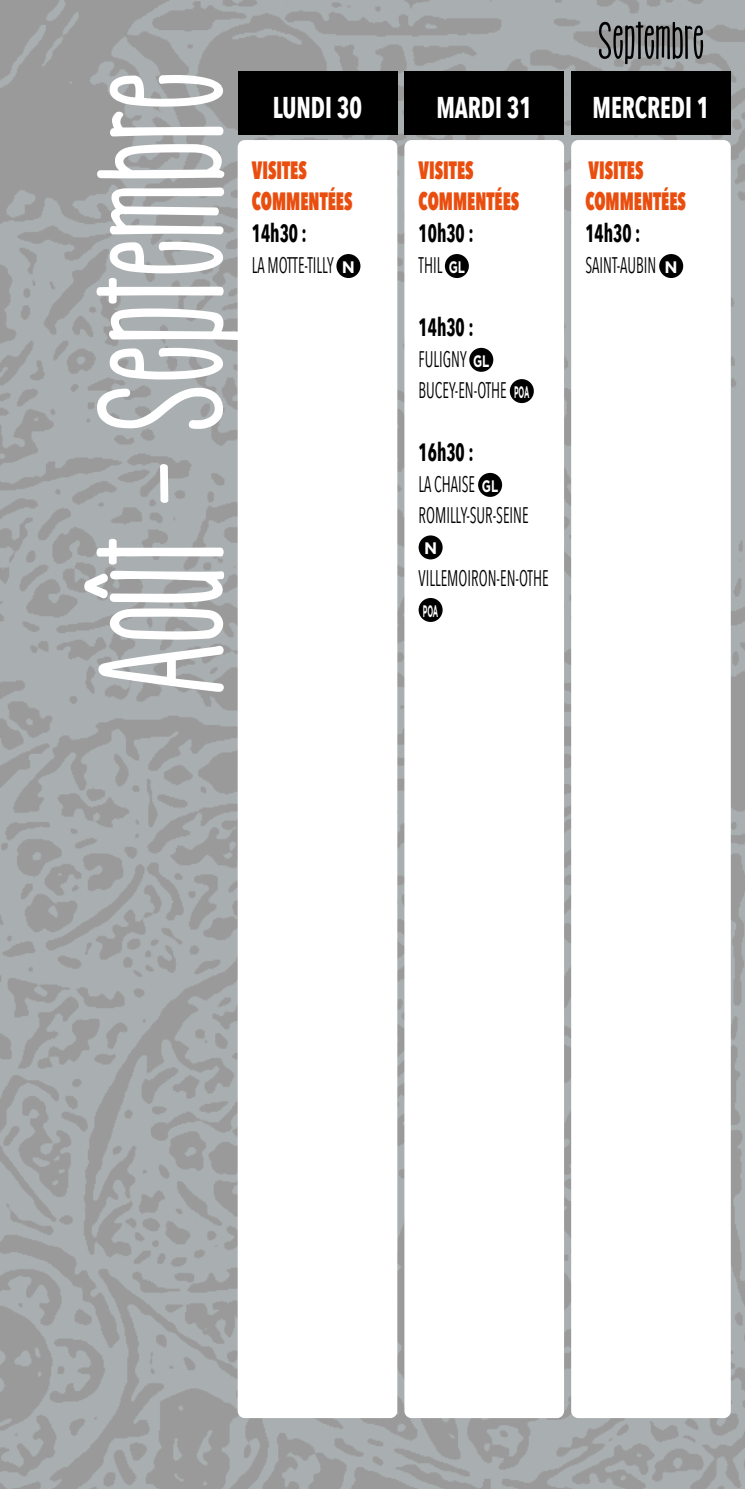
<style>
.page{position:relative;width:745px;height:1489px;background:#fff}
.page>*{position:absolute;margin:0;border:0;box-sizing:border-box;transform-origin:0 0}
.t1{font:170px "KG How Many Times";color:#fff}
.t2{font:50px "KG How Many Times";letter-spacing:-.005em;color:#000}
.t3{font:700 30px "Avenir Next Condensed";color:#fff;scale:.8 1}
.t4{font:800 25px/31.2px "Avenir Next Condensed";color:#e94e0f;scale:.7 1}
.t5{font:700 25px "Avenir Next Condensed";color:#000;scale:.7 1}
.t6{font:22.5px/31.2px "Avenir Next Condensed";color:#000;scale:.7 1}
.t7{font:700 16.75px "Gotham";color:#fff;scale:.41 1}
.t8{font:700 16.75px "Gotham";color:#fff}
.s1{font-family:"Gotham";font-weight:700;font-size:16.75px;color:#fff}
</style>
<div class="page">
<img style="left:0;top:0;width:744px;height:1488px">
<div style="left:237px;top:71px;width:160px;height:64px;background:#000"></div>
<div style="left:404px;top:71px;width:159px;height:64px;background:#000"></div>
<div style="left:570px;top:71px;width:160px;height:64px;background:#000"></div>
<div style="left:237px;top:140px;width:160px;height:1277px;background:#fff;border-radius:7px"></div>
<div style="left:336px;top:254px;width:24px;height:24px;background:#000;border-radius:50%"></div>
<div style="left:404px;top:140px;width:159px;height:1277px;background:#fff;border-radius:7px"></div>
<div style="left:444px;top:254px;width:24px;height:24px;background:#000;border-radius:50%"></div>
<div style="left:469px;top:348px;width:24px;height:24px;background:#000;border-radius:50%"></div>
<div style="left:509px;top:379px;width:24px;height:24px;background:#000;border-radius:50%"></div>
<div style="left:478px;top:473px;width:24px;height:24px;background:#000;border-radius:50%"></div>
<div style="left:418px;top:535px;width:24px;height:24px;background:#000;border-radius:50%"></div>
<div style="left:418px;top:598px;width:24px;height:24px;background:#000;border-radius:50%"></div>
<div style="left:570px;top:140px;width:160px;height:1277px;background:#fff;border-radius:7px"></div>
<div style="left:658px;top:254px;width:24px;height:24px;background:#000;border-radius:50%"></div>
<h1 class="t1" style="left:71px;top:696px;width:626px;rotate:-90deg">Août - Septembre</h1>
<h2 class="t2" style="left:597px;top:14px;width:108px">Septembre</h2>
<h3 class="t3" style="left:273px;top:89px;width:113px">LUNDI 30</h3>
<h3 class="t3" style="left:436px;top:89px;width:121px">MARDI 31</h3>
<h3 class="t3" style="left:592px;top:89px;width:147px">MERCREDI 1</h3>
<p class="t4" style="left:252px;top:154px;width:145px">VISITES<br>COMMENTÉES</p>
<p class="t5" style="left:252px;top:218px;width:80px">14h30 :</p>
<p class="t6" style="left:252px;top:248px;width:149px">LA MOTTE-TILLY <span class="s1">N</span></p>
<p class="t4" style="left:418px;top:154px;width:145px">VISITES<br>COMMENTÉES</p>
<p class="t5" style="left:418px;top:218px;width:80px">10h30 :</p>
<p class="t6" style="left:418px;top:248px;width:68px">THIL <span class="s1">GL</span></p>
<p class="t5" style="left:418px;top:311px;width:80px">14h30 :</p>
<p class="t6" style="left:418px;top:342px;width:160px">FULIGNY <span class="s1">GL<br></span>BUCEY-EN-OTHE <span class="s1">POA</span></p>
<p class="t5" style="left:418px;top:436px;width:80px">16h30 :</p>
<p class="t6" style="left:418px;top:467px;width:159px">LA CHAISE <span class="s1">GL<br></span>ROMILLY-SUR-SEINE</p>
<p class="t8" style="left:424px;top:537px;width:15px">N</p>
<p class="t6" style="left:418px;top:561px;width:187px">VILLEMOIRON-EN-OTHE</p>
<p class="t7" style="left:422px;top:599px;width:39px">POA</p>
<p class="t4" style="left:585px;top:154px;width:145px">VISITES<br>COMMENTÉES</p>
<p class="t5" style="left:585px;top:218px;width:80px">14h30 :</p>
<p class="t6" style="left:585px;top:248px;width:133px">SAINT-AUBIN <span class="s1">N</span></p>
</div>
